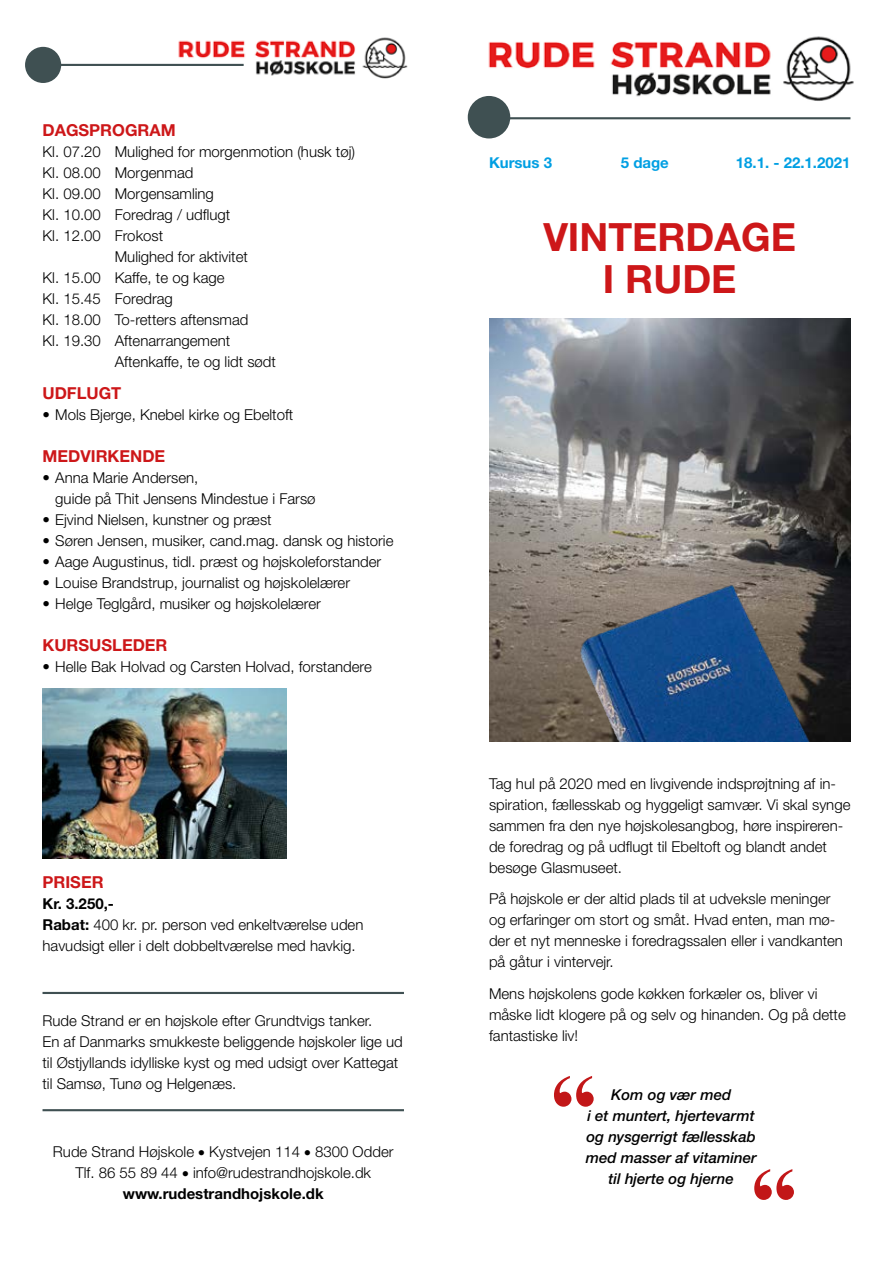
<style>
.page{position:relative;width:893px;height:1263px;background:#fff}
.page>*{position:absolute;margin:0;border:0;box-sizing:border-box;transform-origin:0 0}
.t1{font:700 94.5px "Times New Roman";color:#c21718}
.t2{font:700 39px/42px "Helvetica Neue LT Std";color:#cd1719;text-align:center}
.t3{font:700 16.5px "Helvetica Neue LT Std";color:#cd1719}
.t4{font:300 15px/21px "Helvetica Neue LT Std";color:#000}
.t5{font:italic 500 15px/21px "Helvetica Neue LT Std";color:#000;text-align:center}
.t6{font:700 15px "Helvetica Neue LT Std";color:#009fe3}
.s1{font-weight:700}
</style>
<div class="page">
<img style="left:482px;top:36px;width:372px;height:67px">
<div style="left:468px;top:96px;width:42px;height:42px;background:#3f5052;border-radius:50%"></div>
<hr style="left:489px;top:117px;width:361px;height:2px;background:#3f5052">
<img style="left:174px;top:37px;width:234px;height:42px">
<hr style="left:43px;top:64px;width:201px;height:2px;background:#3f5052">
<div style="left:25px;top:47px;width:36px;height:36px;background:#3f5052;border-radius:50%"></div>
<img style="left:489px;top:319px;width:361px;height:422px">
<hr style="left:43px;top:1109px;width:361px;height:2px;background:#3f5052">
<img style="left:43px;top:689px;width:243px;height:170px">
<img style="left:535px;top:585px;width:303px;height:156px">
<hr style="left:43px;top:992px;width:361px;height:2px;background:#3f5052">
<p class="t3" style="left:43px;top:120px;width:135px">DAGSPROGRAM</p>
<p class="t4" style="left:43px;top:141px;width:314px">Kl. 07.20 Mulighed for morgenmotion (husk tøj)</p>
<p class="t4" style="left:43px;top:162px;width:152px">Kl. 08.00 Morgenmad</p>
<p class="t4" style="left:43px;top:183px;width:173px">Kl. 09.00 Morgensamling</p>
<p class="t4" style="left:43px;top:204px;width:189px">Kl. 10.00 Foredrag / udflugt</p>
<p class="t4" style="left:43px;top:225px;width:122px">Kl. 12.00 Frokost</p>
<p class="t4" style="left:115px;top:246px;width:135px">Mulighed for aktivitet</p>
<p class="t4" style="left:43px;top:267px;width:184px">Kl. 15.00 Kaffe, te og kage</p>
<p class="t4" style="left:43px;top:288px;width:132px">Kl. 15.45 Foredrag</p>
<p class="t4" style="left:43px;top:309px;width:207px">Kl. 18.00 To-retters aftensmad</p>
<p class="t4" style="left:43px;top:330px;width:189px">Kl. 19.30 Aftenarrangement</p>
<p class="t4" style="left:115px;top:351px;width:163px">Aftenkaffe, te og lidt sødt</p>
<p class="t3" style="left:43px;top:383px;width:80px">UDFLUGT</p>
<p class="t4" style="left:43px;top:404px;width:252px">• Mols Bjerge, Knebel kirke og Ebeltoft</p>
<p class="t3" style="left:43px;top:446px;width:124px">MEDVIRKENDE</p>
<p class="t4" style="left:55px;top:467px;width:262px;text-indent:-13px">• Anna Marie Andersen,<br>guide på Thit Jensens Mindestue i Farsø</p>
<p class="t4" style="left:43px;top:509px;width:231px">• Ejvind Nielsen, kunstner og præst</p>
<p class="t4" style="left:43px;top:530px;width:352px">• Søren Jensen, musiker, cand.mag. dansk og historie</p>
<p class="t4" style="left:43px;top:551px;width:340px">• Aage Augustinus, tidl. præst og højskoleforstander</p>
<p class="t4" style="left:43px;top:572px;width:309px">• Louise Brandstrup, journalist og højskolelærer</p>
<p class="t4" style="left:43px;top:593px;width:280px">• Helge Teglgård, musiker og højskolelærer</p>
<p class="t3" style="left:43px;top:635px;width:127px">KURSUSLEDER</p>
<p class="t4" style="left:43px;top:656px;width:331px">• Helle Bak Holvad og Carsten Holvad, forstandere</p>
<p class="t3" style="left:43px;top:872px;width:63px">PRISER</p>
<p class="t4" style="left:43px;top:893px;width:322px"><span class="s1">Kr. 3.250,-<br>Rabat:</span> 400 kr. pr. person ved enkeltværelse uden havudsigt eller i delt dobbeltværelse med havkig.</p>
<p class="t4" style="left:43px;top:1010px;width:362px">Rude Strand er en højskole efter Grundtvigs tanker.<br>En af Danmarks smukkeste beliggende højskoler lige ud til Østjyllands idylliske kyst og med udsigt over Kattegat til Samsø, Tunø og Helgenæs.</p>
<p class="t4" style="left:53px;top:1141px;width:342px;text-align:center">Rude Strand Højskole ● Kystvejen 114 ● 8300 Odder<br>Tlf. 86 55 89 44 ● info@rudestrandhojskole.dk <span class="s1">www.rudestrandhojskole.dk</span></p>
<p class="t6" style="left:489px;top:154px;width:65px">Kursus 3</p>
<p class="t6" style="left:621px;top:154px;width:50px">5 dage</p>
<p class="t6" style="left:736px;top:154px;width:116px">18.1. - 22.1.2021</p>
<h2 class="t2" style="left:543px;top:215px;width:254px">VINTERDAGE<br>I RUDE</h2>
<p class="t4" style="left:489px;top:773px;width:363px">Tag hul på 2020 med en livgivende indsprøjtning af in&shy;spiration, fællesskab og hyggeligt samvær. Vi skal synge sammen fra den nye højskolesangbog, høre inspireren&shy;de foredrag og på udflugt til Ebeltoft og blandt andet besøge Glasmuseet.</p>
<p class="t4" style="left:489px;top:888px;width:355px">På højskole er der altid plads til at udveksle meninger og erfaringer om stort og småt. Hvad enten, man mø&shy;der et nyt menneske i foredragssalen eller i vandkanten på gåtur i vintervejr.</p>
<p class="t4" style="left:489px;top:983px;width:358px">Mens højskolens gode køkken forkæler os, bliver vi måske lidt klogere på og selv og hinanden. Og på dette fantastiske liv!</p>
<h1 class="t1" style="left:550px;top:1040px;width:49px">“</h1>
<p class="t5" style="left:586px;top:1084px;width:172px">Kom og vær med<br>i et muntert, hjertevarmt og nysgerrigt fællesskab med masser af vitaminer til hjerte og hjerne</p>
<h1 class="t1" style="left:750px;top:1133px;width:49px">“</h1>
</div>
